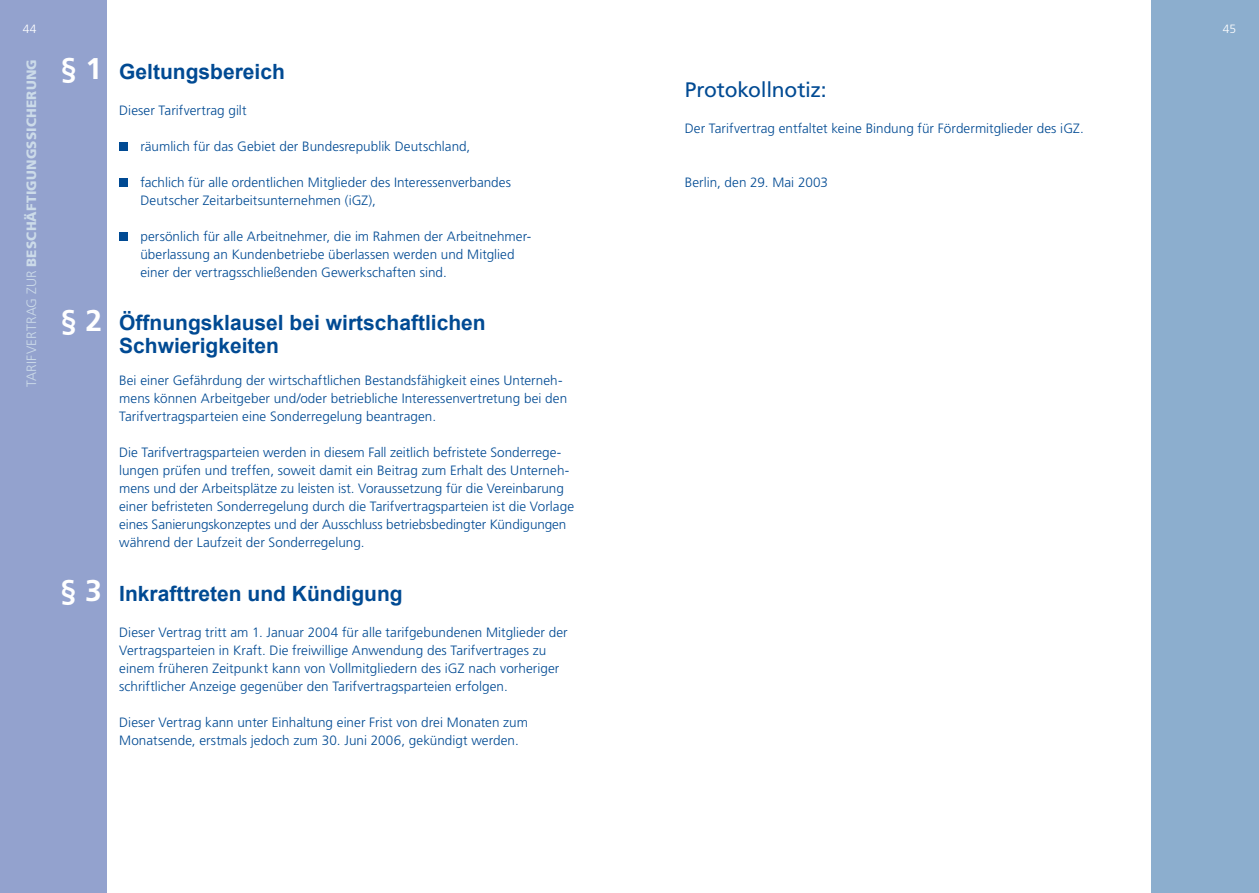
<style>
.page{position:relative;width:1259px;height:893px;background:#fff}
.page>*{position:absolute;margin:0;border:0;box-sizing:border-box;transform-origin:0 0}
.t1{font:700 30px "Frutiger";color:#fff}
.t2{font:700 21px/22.5px "Arial";color:#004a93}
.t3{font:21px "Frutiger";letter-spacing:-.015em;color:#004a93}
.t4{font:300 13.5px/18px "Frutiger";letter-spacing:.005em;color:#004a93}
.t5{font:900 13.5px "Frutiger";letter-spacing:.015em;color:#ccdbe9}
.t6{font:300 12px "Frutiger";letter-spacing:.005em;color:#fff}
.s1{font-weight:300}
</style>
<div class="page">
<div style="left:1152px;top:0;width:107px;height:893px;background:#8caece"></div>
<div style="left:0;top:0;width:106px;height:893px;background:#93a2ce"></div>
<div style="left:119px;top:142px;width:9px;height:9px;background:#004a93"></div>
<div style="left:119px;top:178px;width:9px;height:9px;background:#004a93"></div>
<div style="left:119px;top:232px;width:9px;height:9px;background:#004a93"></div>
<p class="t6" style="left:23px;top:22px;width:15px">44</p>
<p class="t6" style="left:1222px;top:22px;width:15px">45</p>
<h2 class="t2" style="left:119px;top:61px;width:167px">Geltungsbereich</h2>
<p class="t4" style="left:119px;top:101px;width:129px">Dieser Tarifvertrag gilt</p>
<p class="t4" style="left:140px;top:137px;width:331px">räumlich für das Gebiet der Bundesrepublik Deutschland,</p>
<p class="t4" style="left:140px;top:173px;width:372px">fachlich für alle ordentlichen Mitglieder des I nteressenverbandes<br>Deutscher Zeitarbeitsunternehmen (iGZ),</p>
<p class="t4" style="left:140px;top:227px;width:392px">persönlich für alle Arbeitnehmer, die im Rahmen der Arbeitnehmer&shy;überlassung an Kundenbetriebe überlassen werden und Mitglied einer der vertragsschließenden Gewerkschaften sind.</p>
<h2 class="t2" style="left:119px;top:312px;width:368px">Öffnungsklausel bei wirtschaftlichen<br>Schwierigkeiten</h2>
<p class="t4" style="left:119px;top:371px;width:449px">Bei einer Gefährdung der wirtschaftlichen Bestandsfähigkeit eines Unterneh&shy;mens können Arbeitgeber und/oder betriebliche I nteressenvertretung bei den<br>Tarifvertragsparteien eine Sonderregelung beantragen.</p>
<p class="t4" style="left:119px;top:443px;width:456px">Die Tarifvertragsparteien werden in diesem Fall zeitlich befristete Sonderrege&shy;lungen prüfen und treffen, soweit damit ein Beitrag zum Erhalt des Unterneh&shy;mens und der Arbeitsplätze zu leisten ist. Voraussetzung für die Vereinbarung einer befristeten Sonderregelung durch die Tarifvertragsparteien ist die Vorlage eines Sanierungskonzeptes und der Ausschluss betriebsbedingter Kündigungen während der Laufzeit der Sonderregelung.</p>
<h2 class="t2" style="left:119px;top:583px;width:285px">Inkrafttreten und Kündigung</h2>
<p class="t4" style="left:119px;top:623px;width:450px">Dieser Vertrag tritt am 1. Januar 2004 für alle tarifgebundenen Mitglieder der Vertragsparteien in Kraft. Die freiwillige Anwendung des Tarifvertrages zu einem früheren Zeitpunkt kann von Vollmitgliedern des iGZ nach vorheriger schriftlicher Anzeige gegenüber den Tarifvertragsparteien erfolgen.</p>
<p class="t4" style="left:119px;top:713px;width:410px">Dieser Vertrag kann unter Einhaltung einer Frist von drei Monaten zum<br>Monatsende, erstmals jedoch zum 30. Juni 2006, gekündigt werden.</p>
<h1 class="t1" style="left:60px;top:51px;width:43px">§ 1</h1>
<p class="t5" style="left:23px;top:387px;width:329px;rotate:-90deg"><span class="s1">Tarifvertrag zur</span> Beschäftigungssicherung</p>
<h2 class="t3" style="left:685px;top:77px;width:143px">Protokollnotiz:</h2>
<p class="t4" style="left:685px;top:119px;width:400px">Der Tarifvertrag entfaltet keine Bindung für Fördermitglieder des iGZ.</p>
<p class="t6" style="left:21px;top:218px;width:136px;rotate:-90deg">Entgeltrahmentarifvertrag</p>
<p class="t4" style="left:685px;top:173px;width:145px">Berlin, den 29. Mai 2003</p>
<h1 class="t1" style="left:60px;top:303px;width:43px">§ 2</h1>
<h1 class="t1" style="left:60px;top:573px;width:43px">§ 3</h1>
</div>
